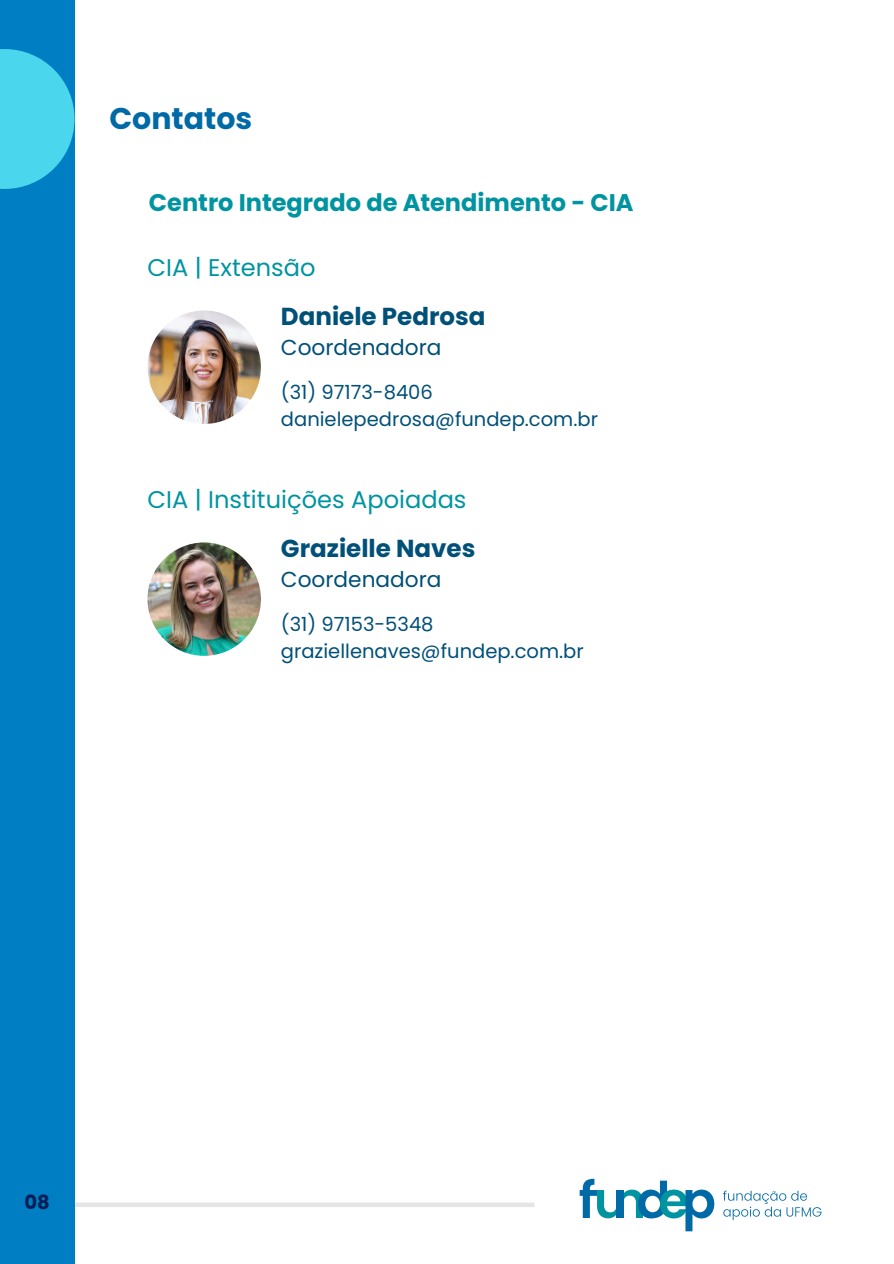
<style>
.page{position:relative;width:894px;height:1264px;background:#fff}
.page>*{position:absolute;margin:0;border:0;box-sizing:border-box;transform-origin:0 0}
.t1{font:700 30px "Poppins";color:#006aa6}
.t2{font:700 24.6px "Poppins";color:#005078}
.t3{font:24.15px "Poppins";color:#0094a1}
.t4{font:700 24px "Poppins";color:#0094a1}
.t5{font:21.75px "Poppins";color:#005078}
.t6{font:19.5px "Poppins";color:#005078}
.t7{font:700 19.5px "Poppins";color:#011d54}
</style>
<div class="page">
<svg style="left:74px;top:1202px;width:460px;height:4px;fill:#e5e5e5"></svg>
<div style="left:0;top:0;width:74px;height:1263px;background:#007ec4"></div>
<svg style="left:723px;top:1190px;width:98px;height:29px"></svg>
<svg style="left:579px;top:1178px;width:135px;height:53px"></svg>
<svg style="left:0;top:49px;width:74px;height:140px;fill:#4ad6ec"></svg>
<img style="left:147px;top:542px;width:114px;height:114px;border-radius:50%">
<img style="left:147px;top:310px;width:114px;height:114px;border-radius:50%">
<p class="t1" style="left:109px;top:97px;width:144px">Contatos</p>
<h3 class="t4" style="left:149px;top:186px;width:486px">Centro Integrado de Atendimento - CIA</h3>
<h3 class="t3" style="left:147px;top:251px;width:170px">CIA | Extensão</h3>
<p class="t2" style="left:281px;top:299px;width:206px">Daniele Pedrosa</p>
<p class="t5" style="left:281px;top:332px;width:162px">Coordenadora</p>
<p class="t6" style="left:281px;top:378px;width:153px">(31) 97173-8406</p>
<p class="t6" style="left:281px;top:405px;width:318px">danielepedrosa@fundep.com.br</p>
<h3 class="t3" style="left:147px;top:483px;width:320px">CIA | Instituições Apoiadas</h3>
<p class="t2" style="left:281px;top:531px;width:196px">Grazielle Naves</p>
<p class="t5" style="left:281px;top:564px;width:162px">Coordenadora</p>
<p class="t6" style="left:281px;top:610px;width:154px">(31) 97153-5348</p>
<p class="t6" style="left:281px;top:637px;width:304px">graziellenaves@fundep.com.br</p>
<h1 class="t7" style="left:25px;top:1188px;width:27px">08</h1>
</div>
